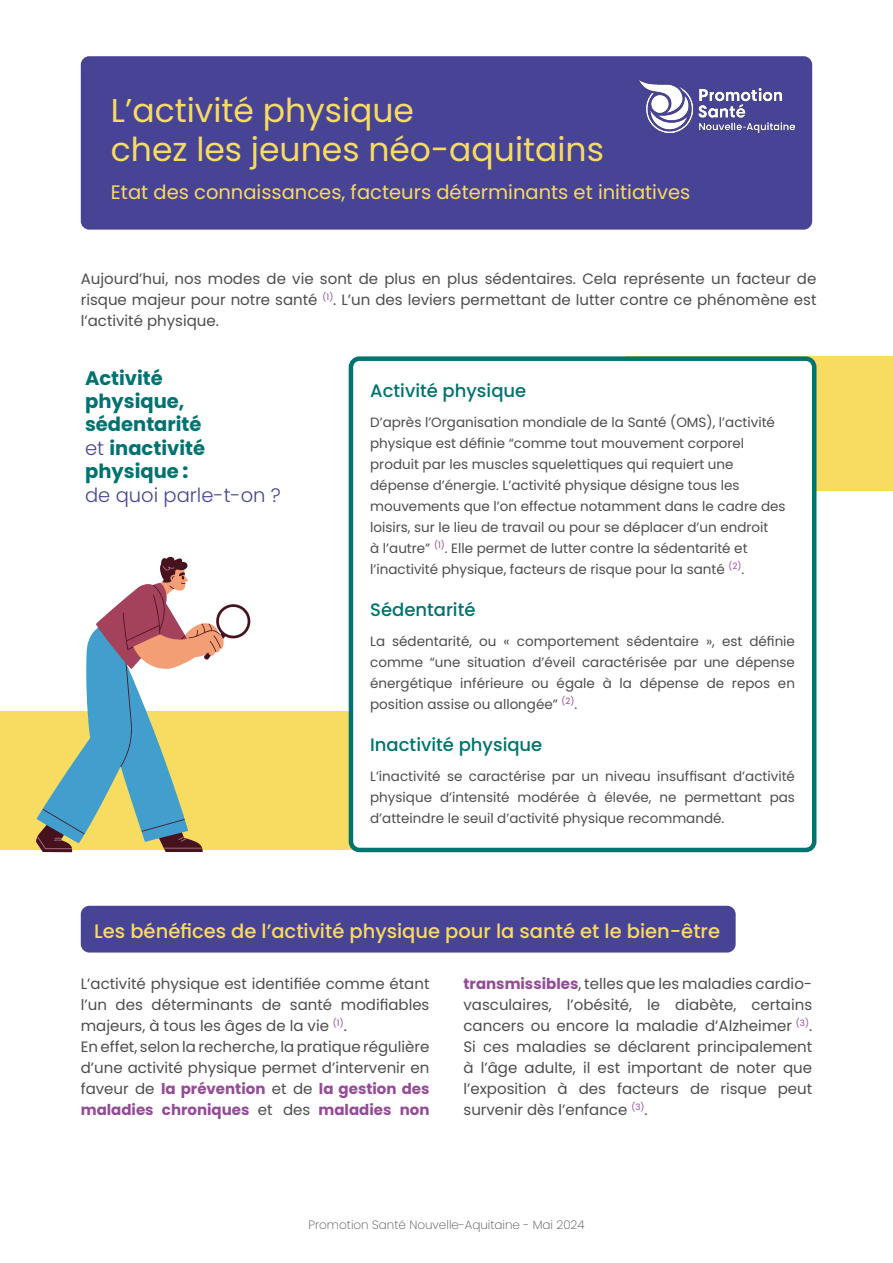
<style>
.page{position:relative;width:893px;height:1263px;background:#fff}
.page>*{position:absolute;margin:0;border:0;box-sizing:border-box;transform-origin:0 0}
.t1{font:33px/39.6px "Poppins";color:#f8dc62}
.t2{font:700 19.5px/23.4px "Poppins";color:#007270}
.t3{font:500 19.5px "Poppins";color:#f8dc62}
.t4{font:19.5px "Poppins";color:#f8dc62}
.t5{font:500 18px "Poppins";color:#007270}
.t6{font:15px/21px "Poppins";color:#4d4d4d;text-align:justify}
.t7{font:13.5px/21px "Poppins";color:#4d4d4d;text-align:justify}
.t8{font:200 12px "Poppins";color:#4d4d4d}
.s1{font-weight:300;color:#484495}
.s2{font-weight:800}
.s3{font-weight:700;color:#954b97}
</style>
<div class="page">
<div style="left:81px;top:56px;width:731px;height:174px;background:#484495;border-radius:9px"></div>
<div style="left:0;top:711px;width:361px;height:139px;background:#f8dc62"></div>
<div style="left:627px;top:356px;width:266px;height:135px;background:#f8dc62"></div>
<div style="left:351px;top:359px;width:463px;height:491px;background:#fff;border-radius:9px"></div>
<div style="left:349px;top:356px;width:467px;height:496px;border:4px solid #007270;border-radius:9px"></div>
<svg style="left:36px;top:556px;width:215px;height:296px"></svg>
<div style="left:81px;top:906px;width:655px;height:46px;background:#484495;border-radius:9px"></div>
<img style="left:639px;top:81px;width:156px;height:51px">
<h1 class="t1" style="left:111px;top:91px;width:494px">L’activité physique<br>chez les jeunes néo-aquitains</h1>
<h2 class="t4" style="left:111px;top:181px;width:581px">Etat des connaissances, facteurs déterminants et initiatives</h2>
<p class="t6" style="left:81px;top:268px;width:737px">Aujourd’hui, nos modes de vie sont de plus en plus sédentaires. Cela représente un facteur de risque majeur pour notre santé <sup>(1)</sup>. L’un des leviers permettant de lutter contre ce phénomène est l’activité physique.</p>
<h2 class="t2" style="left:85px;top:366px;width:197px">Activité<br>physique, sédentarité<br><span class="s1">et</span> inactivité physique <span class="s2">:<br></span><span class="s1">de quoi parle-t-on ?</span></h2>
<h3 class="t5" style="left:370px;top:380px;width:158px">Activité physique</h3>
<p class="t7" style="left:370px;top:412px;width:417px;text-align:left">D’après l’Organisation mondiale de la Santé (OMS), l’activité physique est définie “comme tout mouvement corporel produit par les muscles squelettiques qui requiert une dépense d’énergie. L’activité physique désigne tous les mouvements que l’on effectue notamment dans le cadre des loisirs, sur le lieu de travail ou pour se déplacer d’un endroit<br>à l’autre” <sup>(1)</sup>. Elle permet de lutter contre la sédentarité et l’inactivité physique, facteurs de risque pour la santé <sup>(2)</sup>.</p>
<h3 class="t5" style="left:370px;top:599px;width:107px">Sédentarité</h3>
<p class="t7" style="left:370px;top:631px;width:426px">La sédentarité, ou « comportement sédentaire », est définie comme “une situation d’éveil caractérisée par une dépense énergétique inférieure ou égale à la dépense de repos en position assise ou allongée” <sup>(2)</sup>.</p>
<h3 class="t5" style="left:370px;top:734px;width:174px">Inactivité physique</h3>
<p class="t7" style="left:370px;top:766px;width:426px">L’inactivité se caractérise par un niveau insuffisant d’activité physique d’intensité modérée à élevée, ne permettant pas d’atteindre le seuil d’activité physique recommandé.</p>
<h2 class="t3" style="left:94px;top:920px;width:627px">Les bénéfices de l’activité physique pour la santé et le bien-être</h2>
<p class="t6" style="left:81px;top:973px;width:350px;text-align:left">L’activité physique est identifiée comme étant l’un des déterminants de santé modifiables majeurs, à tous les âges de la vie <sup>(1)</sup>.<br>En effet, selon la recherche, la pratique régulière d’une activité physique permet d’intervenir en faveur de <span class="s3">la prévention</span> et de <span class="s3">la gestion des maladies chroniques</span> et des <span class="s3">maladies non</span></p>
<p class="t6" style="left:463px;top:973px;width:350px"><span class="s3">transmissibles</span>, telles que les maladies cardio&shy;vasculaires, l’obésité, le diabète, certains cancers ou encore la maladie d’Alzheimer <sup>(3)</sup>.<br>Si ces maladies se déclarent principalement à l’âge adulte, il est important de noter que l’exposition à des facteurs de risque peut survenir dès l’enfance <sup>(3)</sup>.</p>
<p class="t8" style="left:308px;top:1218px;width:278px">Promotion Santé Nouvelle-Aquitaine - Mai 2024</p>
</div>
